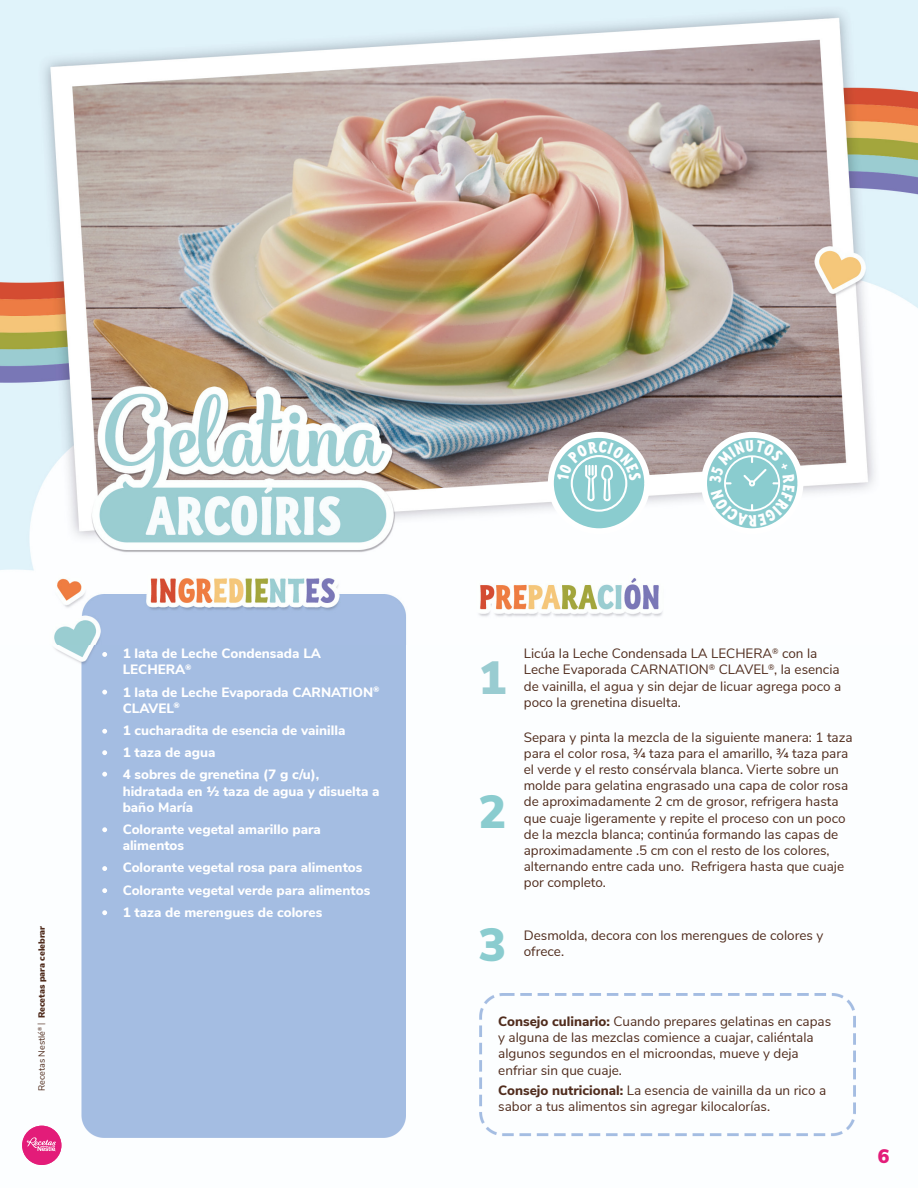
<style>
.page{position:relative;width:918px;height:1188px;background:#fff}
.page>*{position:absolute;margin:0;border:0;box-sizing:border-box;transform-origin:0 0}
.t1{font:900 46.5px "Nunito Sans";color:#8acccf}
.t2{font:900 46.5px "Nunito Sans";color:#99ccd1}
.t3{font:900 19.5px "Nunito Sans";color:#e31c79}
.t4{font:13.5px/16.2px "Nunito Sans";color:#502c1d}
.t5{font:800 13.5px/16.2px "Nunito Sans";color:#fff}
.t6{font:900 9px "Nunito Sans";color:#502c1d}
.s1{font-weight:400}
.s2{font-family:"Photo Wall Poster Serif";font-weight:400}
.s3{font-weight:800}
</style>
<div class="page">
<img style="left:22px;top:645px;width:834px;height:520px">
<img style="left:22px;top:1126px;width:39px;height:39px;border-radius:20px">
<svg style="left:27px;top:1137px;width:29px;height:14px"></svg>
<img style="left:0;top:0;width:918px;height:645px">
<svg style="left:701px;top:432px;width:102px;height:102px"></svg>
<svg style="left:548px;top:432px;width:102px;height:102px"></svg>
<svg style="left:102px;top:652px;width:5px;height:5px"></svg>
<svg style="left:102px;top:690px;width:5px;height:5px"></svg>
<svg style="left:102px;top:729px;width:5px;height:5px"></svg>
<svg style="left:102px;top:750px;width:5px;height:5px"></svg>
<svg style="left:102px;top:772px;width:5px;height:5px"></svg>
<svg style="left:102px;top:827px;width:5px;height:5px"></svg>
<svg style="left:102px;top:866px;width:5px;height:5px"></svg>
<svg style="left:102px;top:888px;width:5px;height:5px"></svg>
<svg style="left:102px;top:910px;width:5px;height:5px"></svg>
<svg style="left:709px;top:440px;width:86px;height:87px"></svg>
<svg style="left:557px;top:441px;width:85px;height:61px"></svg>
<p class="t6" style="left:35px;top:1091px;width:167px;rotate:-90deg"><span class="s1">Recetas Nestlé</span><sup>®</sup> <span class="s2">|</span> Recetas para celebrar</p>
<p class="t5" style="left:123px;top:645px;width:200px">1 lata de Leche Condensada LA<br>LECHERA<sup>®</sup></p>
<p class="t5" style="left:123px;top:683px;width:259px">1 lata de Leche Evaporada CARNATION<sup>®<br></sup>CLAVEL<sup>®</sup></p>
<p class="t5" style="left:123px;top:721px;width:224px">1 cucharadita de esencia de vainilla</p>
<p class="t5" style="left:123px;top:744px;width:94px">1 taza de agua</p>
<p class="t5" style="left:123px;top:766px;width:258px">4 sobres de grenetina (7 g c/u), hidratada en ½ taza de agua y disuelta a baño María</p>
<p class="t5" style="left:123px;top:820px;width:200px">Colorante vegetal amarillo para alimentos</p>
<p class="t5" style="left:123px;top:859px;width:241px">Colorante vegetal rosa para alimentos</p>
<p class="t5" style="left:123px;top:881px;width:249px">Colorante vegetal verde para alimentos</p>
<p class="t5" style="left:123px;top:903px;width:201px">1 taza de merengues de colores</p>
<p class="t2" style="left:479px;top:643px;width:29px">1</p>
<p class="t1" style="left:479px;top:777px;width:29px">2</p>
<p class="t4" style="left:524px;top:645px;width:319px">Licúa la Leche Condensada LA LECHERA<sup>®</sup> con la Leche Evaporada CARNATION<sup>®</sup> CLAVEL<sup>®</sup>, la esencia de vainilla, el agua y sin dejar de licuar agrega poco a poco la grenetina disuelta.</p>
<p class="t4" style="left:524px;top:728px;width:330px">Separa y pinta la mezcla de la siguiente manera: 1 taza para el color rosa, ¾ taza para el amarillo, ¾ taza para el verde y el resto consérvala blanca. Vierte sobre un molde para gelatina engrasado una capa de color rosa de aproximadamente 2 cm de grosor, refrigera hasta que cuaje ligeramente y repite el proceso con un poco de la mezcla blanca; continúa formando las capas de aproximadamente .5 cm con el resto de los colores, alternando entre cada uno. Refrigera hasta que cuaje por completo.</p>
<p class="t1" style="left:479px;top:910px;width:29px">3</p>
<p class="t4" style="left:524px;top:927px;width:301px">Desmolda, decora con los merengues de colores y ofrece.</p>
<p class="t4" style="left:498px;top:1012px;width:335px"><span class="s3">Consejo culinario:</span> Cuando prepares gelatinas en capas y alguna de las mezclas comience a cuajar, caliéntala algunos segundos en el microondas, mueve y deja enfriar sin que cuaje.</p>
<p class="t4" style="left:498px;top:1081px;width:330px"><span class="s3">Consejo nutricional:</span> La esencia de vainilla da un rico a sabor a tus alimentos sin agregar kilocalorías.</p>
<h2 class="t3" style="left:878px;top:1142px;width:13px">6</h2>
</div>
